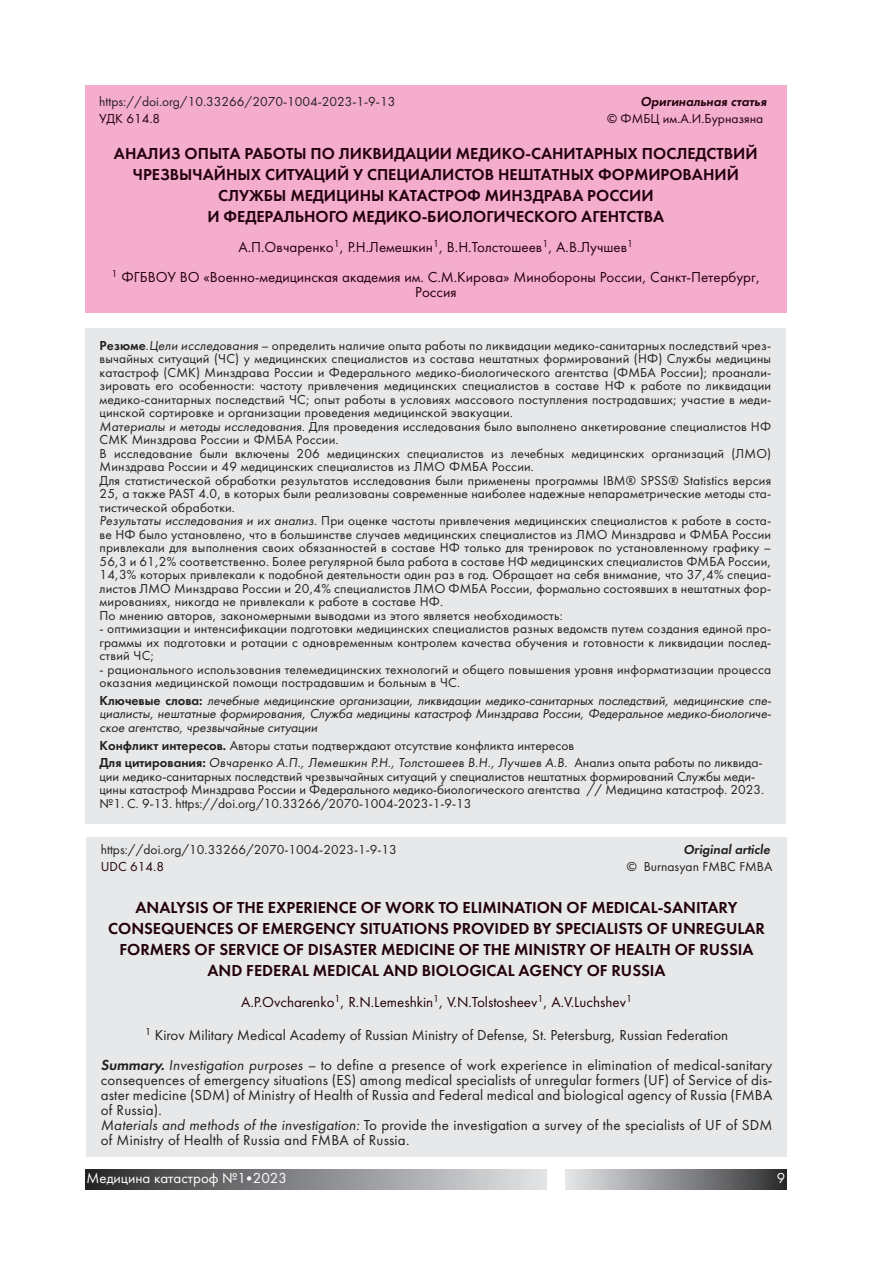
<style>
.page{position:relative;width:893px;height:1263px;background:#fff}
.page>*{position:absolute;margin:0;border:0;box-sizing:border-box;transform-origin:0 0}
.t1{font:16.5px/21px "Futura Demi C";color:#23010c;text-align:center}
.t2{font:15px/15px "Futura Book C";letter-spacing:.01em;color:#231f20;text-align:center}
.t3{font:15px/30px "Futura Book C";color:#23010c;text-align:center}
.t4{font:15px "Futura Book C";color:#fff}
.t5{font:13.5px/13.5px "Futura Book C";letter-spacing:.01em;color:#231f20}
.t6{font:italic 13.5px/13.5px "Futura Book C";letter-spacing:-.005em;color:#231f20;text-align:justify}
.t7{font:13.5px "Futura Book C";color:#23010c}
.t8{font:italic 13.5px "Futura Demi C";color:#23010c}
.t9{font:italic 13.5px "Futura Demi C";color:#231f20}
.s1{font-family:"Futura Demi C"}
.s2{font-style:italic}
.s3{font-family:"Futura Demi C";font-style:normal}
.s4{font-family:"Futura Demi C";font-style:italic}
</style>
<div class="page">
<div style="left:85px;top:1169px;width:461px;height:21px;background:linear-gradient(to right,#2b2b2d,#e5e6ea)"></div>
<div style="left:566px;top:1169px;width:221px;height:21px;background:linear-gradient(to right,#e5e7ea,#2e2e30)"></div>
<div style="left:85px;top:328px;width:700px;height:495px;background:#e7e8e9"></div>
<div style="left:87px;top:837px;width:700px;height:320px;background:#e7e8e9"></div>
<div style="left:85px;top:85px;width:702px;height:228px;background:#f5adce"></div>
<p class="t5" style="left:99px;top:95px;width:298px">https://doi.org/10.33266/2070-1004-2023-1-9-13</p>
<p class="t8" style="left:640px;top:94px;width:128px">Оригинальная статья</p>
<p class="t7" style="left:99px;top:110px;width:62px">УДК 614.8</p>
<p class="t7" style="left:607px;top:110px;width:158px">© ФМБЦ им.А.И.Бурназяна</p>
<p class="t1" style="left:114px;top:143px;width:645px">АНАЛИЗ ОПЫТА РАБОТЫ ПО ЛИКВИДАЦИИ МЕДИКО-САНИТАРНЫХ ПОСЛЕДСТВИЙ ЧРЕЗВЫЧАЙНЫХ СИТУАЦИЙ У СПЕЦИАЛИСТОВ НЕШТАТНЫХ ФОРМИРОВАНИЙ СЛУЖБЫ МЕДИЦИНЫ КАТАСТРОФ МИНЗДРАВА РОССИИ<br>И ФЕДЕРАЛЬНОГО МЕДИКО-БИОЛОГИЧЕСКОГО АГЕНТСТВА</p>
<p class="t3" style="left:112px;top:232px;width:650px">А.П.Овчаренко<sup>1</sup>, Р.Н.Лемешкин<sup>1</sup>, В.Н.Толстошеев<sup>1</sup>, А.В.Лучшев<sup>1<br>1</sup> ФГБВОУ ВО «Военно-медицинская академия им. С.М.Кирова» Минобороны России, Санкт-Петербург,</p>
<p class="t3" style="left:415px;top:277px;width:43px">Россия</p>
<p class="t5" style="left:100px;top:338px;width:673px"><span class="s1">Резюме</span>.<span class="s2">Цели исследования</span> – определить наличие опыта работы по ликвидации медико-санитарных последствий чрез&shy;вычайных ситуаций (ЧС) у медицинских специалистов из состава нештатных формирований (НФ) Службы медицины катастроф (СМК) Минздрава России и Федерального медико-биологического агентства (ФМБА России); проанали&shy;зировать его особенности: частоту привлечения медицинских специалистов в составе НФ к работе по ликвидации медико-санитарных последствий ЧС; опыт работы в условиях массового поступления пострадавших; участие в меди&shy;цинской сортировке и организации проведения медицинской эвакуации.<br><span class="s2">Материалы и методы исследования.</span> Для проведения исследования было выполнено анкетирование специалистов НФ СМК Минздрава России и ФМБА России.<br>В исследование были включены 206 медицинских специалистов из лечебных медицинских организаций (ЛМО)<br>Минздрава России и 49 медицинских специалистов из ЛМО ФМБА России.<br>Для статистической обработки результатов исследования были применены программы IBM® SPSS® Statistics версия 25, а также PAST 4.0, в которых были реализованы современные наиболее надежные непараметрические методы ста&shy;тистической обработки.<br><span class="s2">Результаты исследования и их анализ.</span> При оценке частоты привлечения медицинских специалистов к работе в соста&shy;ве НФ было установлено, что в большинстве случаев медицинских специалистов из ЛМО Минздрава и ФМБА России привлекали для выполнения своих обязанностей в составе НФ только для тренировок по установленному графику – 56,3 и 61,2% соответственно. Более регулярной была работа в составе НФ медицинских специалистов ФМБА России, 14,3% которых привлекали к подобной деятельности один раз в год. Обращает на себя внимание, что 37,4% специа&shy;листов ЛМО Минздрава России и 20,4% специалистов ЛМО ФМБА России, формально состоявших в нештатных фор&shy;мированиях, никогда не привлекали к работе в составе НФ.<br>По мнению авторов, закономерными выводами из этого является необходимость:</p>
<p class="t5" style="left:100px;top:622px;width:673px;text-align:justify">- оптимизации и интенсификации подготовки медицинских специалистов разных ведомств путем создания единой про&shy;граммы их подготовки и ротации с одновременным контролем качества обучения и готовности к ликвидации послед&shy;ствий ЧС;</p>
<p class="t5" style="left:100px;top:662px;width:673px">- рационального использования телемедицинских технологий и общего повышения уровня информатизации процесса оказания медицинской помощи пострадавшим и больным в ЧС.</p>
<p class="t6" style="left:100px;top:693px;width:672px"><span class="s3">Ключевые слова:</span> лечебные медицинские организации, ликвидации медико-санитарных последствий, медицинские спе&shy;циалисты, нештатные формирования, Служба медицины катастроф Минздрава России, Федеральное медико-биологиче&shy;ское агентство, чрезвычайные ситуации</p>
<p class="t5" style="left:100px;top:736px;width:664px;line-height:17.7px"><span class="s1">Конфликт интересов.</span> Авторы статьи подтверждают отсутствие конфликта интересов<br><span class="s1">Для цитирования:</span> <span class="s2">Овчаренко А.П., Лемешкин Р.Н., Толстошеев В.Н., Лучшев А.В.</span> Анализ опыта работы по ликвида-</p>
<p class="t5" style="left:100px;top:769px;width:666px">ции медико-санитарных последствий чрезвычайных ситуаций у специалистов нештатных формирований Службы меди&shy;цины катастроф Минздрава России и Федерального медико-биологического агентства // Медицина катастроф. 2023. №1. С. 9-13. https://doi.org/10.33266/2070-1004-2023-1-9-13</p>
<p class="t5" style="left:101px;top:843px;width:298px">https://doi.org/10.33266/2070-1004-2023-1-9-13</p>
<p class="t9" style="left:683px;top:841px;width:88px">Original article</p>
<p class="t7" style="left:101px;top:858px;width:65px">UDC 614.8</p>
<p class="t5" style="left:627px;top:859px;width:147px">© Burnasyan FMBC FMBA</p>
<p class="t1" style="left:108px;top:896px;width:658px">ANALYSIS OF THE EXPERIENCE OF WORK TO ELIMINATION OF MEDICAL-SANITARY CONSEQUENCES OF EMERGENCY SITUATIONS PROVIDED BY SPECIALISTS OF UNREGULAR FORMERS OF SERVICE OF DISASTER MEDICINE OF THE MINISTRY OF HEALTH OF RUSSIA AND FEDERAL MEDICAL AND BIOLOGICAL AGENCY OF RUSSIA</p>
<p class="t3" style="left:241px;top:987px;width:392px">A.P.Ovcharenko<sup>1</sup>, R.N.Lemeshkin<sup>1</sup>, V.N.Tolstosheev<sup>1</sup>, A.V.Luchshev<sup>1</sup></p>
<p class="t2" style="left:101px;top:1020px;width:673px;line-height:30px"><sup>1</sup> Kirov Military Medical Academy of Russian Ministry of Defense, St. Petersburg, Russian Federation<br><span class="s4">Summary.</span> <span class="s2">Investigation purposes –</span> to define a presence of work experience in elimination of medical-sanitary</p>
<p class="t2" style="left:101px;top:1072px;width:673px;text-align:left">consequences of emergency situations (ES) among medical specialists of unregular formers (UF) of Service of dis&shy;aster medicine (SDM) of Ministry of Health of Russia and Federal medical and biological agency of Russia (FMBA of Russia).<br><span class="s2">Materials and methods of the investigation:</span> To provide the investigation a survey of the specialists of UF of SDM of Ministry of Health of Russia and FMBA of Russia.</p>
<p class="t4" style="left:87px;top:1169px;width:202px">Медицина катастроф №1•2023</p>
<p class="t4" style="left:777px;top:1169px;width:10px">9</p>
</div>
